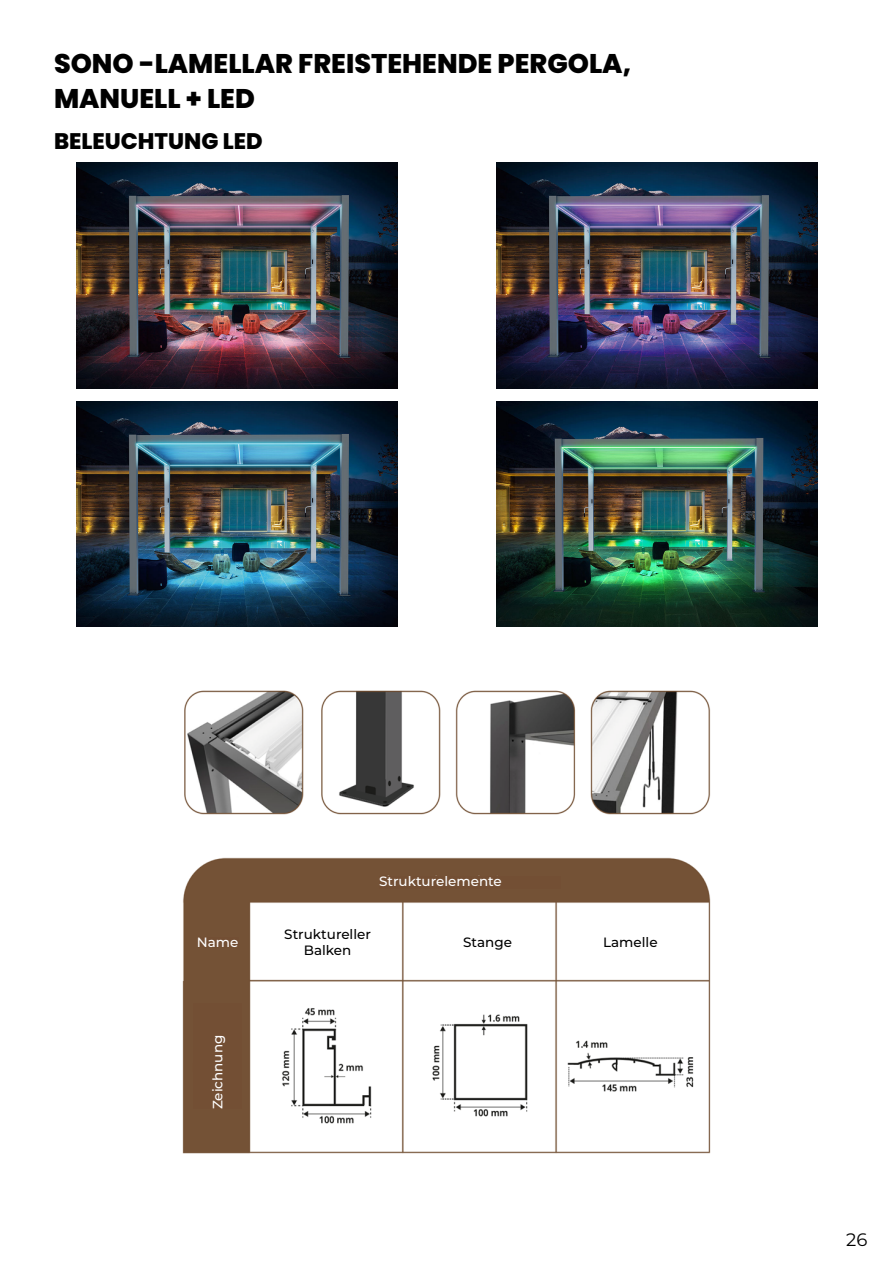
<style>
.page{position:relative;width:893px;height:1263px;background:#fff}
.page>*{position:absolute;margin:0;border:0;box-sizing:border-box;transform-origin:0 0}
.t1{font:800 27px/34.5px "Poppins";color:#000}
.t2{font:800 22.5px "Poppins";color:#000}
.t3{font:18px "Montserrat";color:#000}
.t4{font:500 13.5px/16.2px "Montserrat";color:#000;text-align:center}
.t5{font:500 13.5px "Montserrat";color:#fff}
</style>
<div class="page">
<img style="left:496px;top:402px;width:322px;height:225px">
<img style="left:76px;top:402px;width:322px;height:225px">
<img style="left:496px;top:163px;width:322px;height:225px">
<img style="left:76px;top:163px;width:322px;height:225px">
<img style="left:182px;top:690px;width:529px;height:464px">
<div style="left:379px;top:877px;width:182px;height:12px;background:#734f34"></div>
<div style="left:197px;top:937px;width:42px;height:10px;background:#734f34"></div>
<div style="left:194px;top:1003px;width:48px;height:106px;background:#734f34"></div>
<div style="left:432px;top:926px;width:111px;height:33px;background:#fff"></div>
<div style="left:575px;top:926px;width:111px;height:33px;background:#fff"></div>
<div style="left:272px;top:926px;width:111px;height:33px;background:#fff"></div>
<p class="t1" style="left:54px;top:46px;width:579px">SONO -LAMELLAR FREISTEHENDE PERGOLA,<br>MANUELL + LED</p>
<p class="t2" style="left:54px;top:128px;width:210px">BELEUCHTUNG LED</p>
<p class="t5" style="left:197px;top:933px;width:43px">Name</p>
<p class="t5" style="left:208px;top:1109px;width:76px;rotate:-90deg">Zeichnung</p>
<p class="t5" style="left:379px;top:872px;width:124px">Strukturelemente</p>
<p class="t4" style="left:284px;top:925px;width:88px">Struktureller<br>Balken</p>
<p class="t4" style="left:463px;top:933px;width:50px">Stange</p>
<p class="t4" style="left:603px;top:933px;width:56px">Lamelle</p>
<p class="t3" style="left:846px;top:1227px;width:23px">26</p>
</div>
